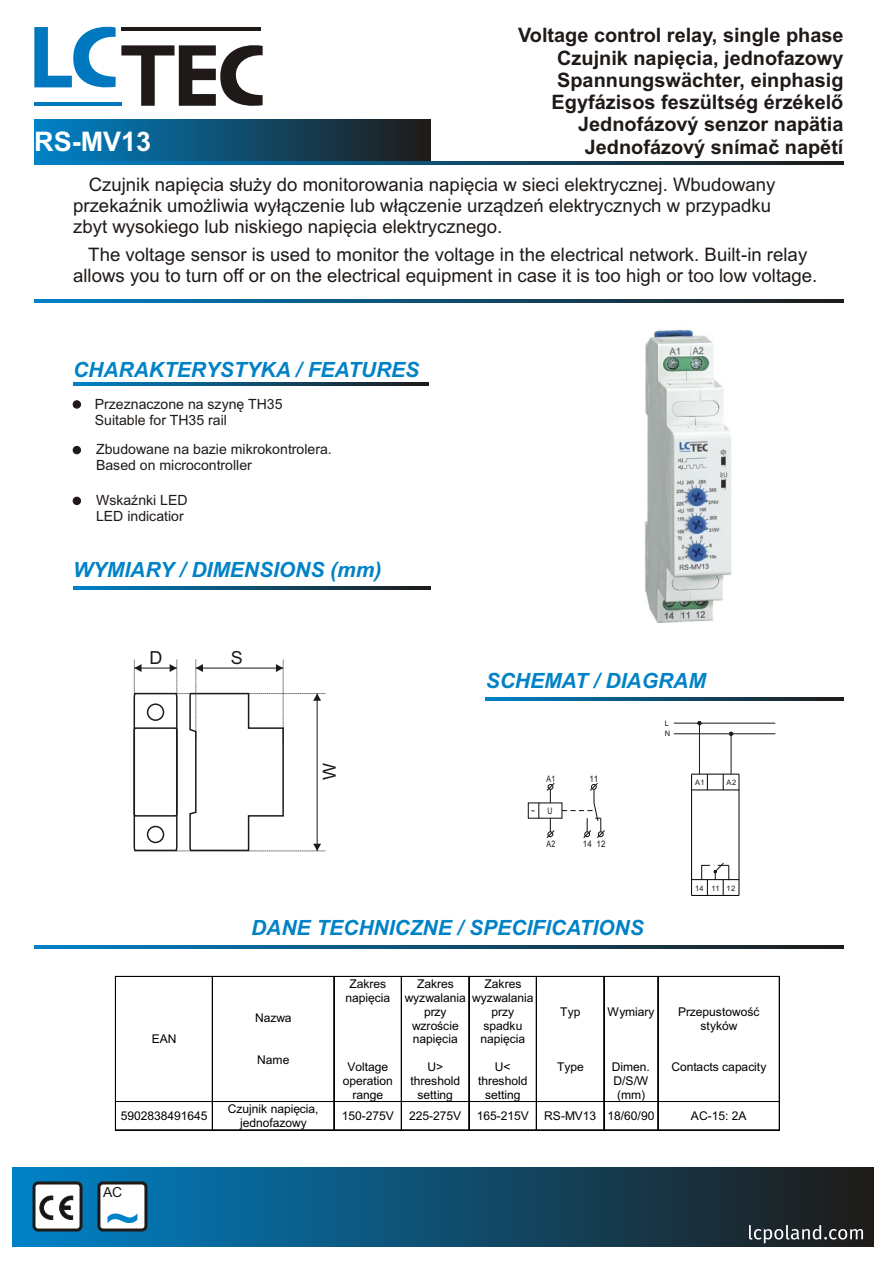
<style>
.page{position:relative;width:894px;height:1263px;background:#fff}
.page>*{position:absolute;margin:0;border:0;box-sizing:border-box;transform-origin:0 0}
.t1{font:60px "Arial";color:#0082c7}
.t2{font:700 27px "Arial";color:#fff}
.t3{font:italic 700 21px "Arial";color:#0082c7}
.t4{font:700 19.95px/22.2px "Arial";color:#1f1a17;text-align:right}
.t5{font:18.6px/20.9px "Arial";color:#1f1a17}
.t6{font:18px "Arial";color:#1f1a17}
.t7{font:14.1px/15.8px "Arial";color:#1f1a17}
.t8{font:13.95px "Arial";color:#1f1a17}
.t9{font:12px/13.8px "Arial";letter-spacing:-.005em;color:#000;text-align:center}
.t10{font:9px "Arial";letter-spacing:.055em;color:#1f1a17;scale:.77 1}
.t11{font:9px "Arial";letter-spacing:.055em;color:#1f1a17;scale:.89 1}
.t12{font:7.5px/10.5px "Arial";letter-spacing:.055em;color:#1f1a17}
</style>
<div class="page">
<div style="left:12px;top:1168px;width:862px;height:78px;background:linear-gradient(to right,#0082c8,#1f1b19)"></div>
<svg style="left:73px;top:383px;width:356px;height:3px"></svg>
<svg style="left:34px;top:299px;width:810px;height:3px"></svg>
<div style="left:73px;top:401px;width:8px;height:7px;background:#1f1a17;border:1px solid #1f1a17;border-radius:50%"></div>
<div style="left:73px;top:446px;width:8px;height:8px;background:#1f1a17;border:1px solid #1f1a17;border-radius:50%"></div>
<div style="left:33px;top:1182px;width:50px;height:50px;background:#fff;border:3px solid #1f1a17;border-radius:4px"></div>
<svg style="left:59px;top:1196px;width:14px;height:24px"></svg>
<svg style="left:39px;top:1196px;width:14px;height:24px"></svg>
<svg style="left:749px;top:1225px;width:114px;height:18px"></svg>
<svg style="left:73px;top:587px;width:358px;height:3px"></svg>
<svg style="left:486px;top:698px;width:357px;height:3px"></svg>
<svg style="left:34px;top:945px;width:810px;height:3px"></svg>
<hr style="left:116px;top:976px;width:96px;height:1px;background:#000">
<hr style="left:213px;top:976px;width:121px;height:1px;background:#000">
<hr style="left:334px;top:976px;width:67px;height:1px;background:#000">
<hr style="left:402px;top:976px;width:67px;height:1px;background:#000">
<hr style="left:469px;top:976px;width:67px;height:1px;background:#000">
<hr style="left:537px;top:976px;width:67px;height:1px;background:#000">
<hr style="left:604px;top:976px;width:54px;height:1px;background:#000">
<hr style="left:658px;top:976px;width:121px;height:1px;background:#000">
<hr style="left:115px;top:977px;width:1px;height:125px;background:#000">
<hr style="left:212px;top:977px;width:1px;height:125px;background:#000">
<hr style="left:334px;top:977px;width:1px;height:125px;background:#000">
<hr style="left:333px;top:977px;width:1px;height:125px;background:#000">
<hr style="left:401px;top:977px;width:1px;height:125px;background:#000">
<hr style="left:469px;top:977px;width:1px;height:125px;background:#000">
<hr style="left:468px;top:977px;width:1px;height:125px;background:#000">
<hr style="left:536px;top:977px;width:1px;height:125px;background:#000">
<hr style="left:604px;top:977px;width:1px;height:125px;background:#000">
<hr style="left:603px;top:977px;width:1px;height:125px;background:#000">
<hr style="left:658px;top:977px;width:1px;height:125px;background:#000">
<hr style="left:657px;top:977px;width:1px;height:125px;background:#000">
<hr style="left:779px;top:977px;width:1px;height:125px;background:#000">
<hr style="left:116px;top:1102px;width:96px;height:1px;background:#000">
<hr style="left:116px;top:1101px;width:96px;height:1px;background:#000">
<hr style="left:213px;top:1102px;width:121px;height:1px;background:#000">
<hr style="left:213px;top:1101px;width:121px;height:1px;background:#000">
<hr style="left:334px;top:1102px;width:67px;height:1px;background:#000">
<hr style="left:334px;top:1101px;width:67px;height:1px;background:#000">
<hr style="left:402px;top:1102px;width:67px;height:1px;background:#000">
<hr style="left:402px;top:1101px;width:67px;height:1px;background:#000">
<hr style="left:469px;top:1102px;width:67px;height:1px;background:#000">
<hr style="left:469px;top:1101px;width:67px;height:1px;background:#000">
<hr style="left:537px;top:1102px;width:67px;height:1px;background:#000">
<hr style="left:537px;top:1101px;width:67px;height:1px;background:#000">
<hr style="left:604px;top:1102px;width:54px;height:1px;background:#000">
<hr style="left:604px;top:1101px;width:54px;height:1px;background:#000">
<hr style="left:658px;top:1102px;width:121px;height:1px;background:#000">
<hr style="left:658px;top:1101px;width:121px;height:1px;background:#000">
<svg style="left:115px;top:1102px;width:1px;height:29px"></svg>
<hr style="left:116px;top:1130px;width:96px;height:1px;background:#000">
<svg style="left:212px;top:1102px;width:1px;height:29px"></svg>
<hr style="left:213px;top:1130px;width:121px;height:1px;background:#000">
<svg style="left:333px;top:1102px;width:2px;height:28px"></svg>
<hr style="left:334px;top:1130px;width:67px;height:1px;background:#000">
<svg style="left:401px;top:1102px;width:1px;height:29px"></svg>
<hr style="left:402px;top:1130px;width:67px;height:1px;background:#000">
<svg style="left:468px;top:1102px;width:2px;height:28px"></svg>
<hr style="left:469px;top:1130px;width:67px;height:1px;background:#000">
<svg style="left:536px;top:1102px;width:1px;height:29px"></svg>
<hr style="left:537px;top:1130px;width:67px;height:1px;background:#000">
<svg style="left:603px;top:1102px;width:2px;height:28px"></svg>
<hr style="left:604px;top:1130px;width:54px;height:1px;background:#000">
<svg style="left:657px;top:1102px;width:2px;height:28px"></svg>
<hr style="left:658px;top:1130px;width:121px;height:1px;background:#000">
<svg style="left:779px;top:1102px;width:1px;height:29px"></svg>
<div style="left:34px;top:120px;width:397px;height:42px;background:linear-gradient(to right,#0082c8,#1f1b18)"></div>
<svg style="left:34px;top:161px;width:810px;height:3px"></svg>
<svg style="left:34px;top:26px;width:229px;height:80px"></svg>
<hr style="left:121px;top:27px;width:140px;height:4px;background:#1f1a17">
<hr style="left:34px;top:102px;width:87px;height:4px;background:#0078bf">
<div style="left:97px;top:1182px;width:50px;height:50px;background:#fff;border:3px solid #1f1a17;border-radius:4px"></div>
<div style="left:73px;top:497px;width:8px;height:8px;background:#1f1a17;border:1px solid #1f1a17;border-radius:50%"></div>
<svg style="left:133px;top:659px;width:193px;height:193px"></svg>
<img style="left:644px;top:330px;width:88px;height:293px">
<svg style="left:546px;top:783px;width:9px;height:19px"></svg>
<svg style="left:545px;top:818px;width:11px;height:20px"></svg>
<svg style="left:562px;top:783px;width:43px;height:55px"></svg>
<div style="left:528px;top:802px;width:11px;height:17px;border:1px solid #1f1a17"></div>
<hr style="left:691px;top:774px;width:1px;height:121px;background:#000">
<svg style="left:707px;top:775px;width:1px;height:15px"></svg>
<svg style="left:723px;top:775px;width:1px;height:15px"></svg>
<hr style="left:692px;top:774px;width:47px;height:1px;background:#000">
<hr style="left:692px;top:790px;width:47px;height:1px;background:#000">
<hr style="left:739px;top:774px;width:1px;height:121px;background:#000">
<hr style="left:699px;top:723px;width:1px;height:51px;background:#1f1a17">
<svg style="left:697px;top:721px;width:5px;height:4px"></svg>
<hr style="left:731px;top:734px;width:1px;height:40px;background:#1f1a17">
<hr style="left:674px;top:723px;width:101px;height:1px;background:#1f1a17">
<hr style="left:674px;top:733px;width:101px;height:1px;background:#1f1a17">
<svg style="left:701px;top:863px;width:28px;height:32px"></svg>
<hr style="left:692px;top:879px;width:47px;height:1px;background:#000">
<hr style="left:692px;top:895px;width:47px;height:1px;background:#000">
<h2 class="t2" style="left:34px;top:132px;width:119px">RS-MV13</h2>
<p class="t4" style="left:518px;top:26px;width:327px">Voltage control relay, single phase<br>Czujnik napiêcia, jednofazowy<br>Spannungswächter, einphasig<br>Egyfázisos feszültség érzékelõ<br>Jednofázový senzor napätia<br>Jednofázový snímaè napìtí</p>
<p class="t5" style="left:73px;top:176px;width:704px;text-indent:16px">Czujnik napiêcia s³u¿y do monitorowania napiêcia w sieci elektrycznej. Wbudowany przekaŸnik umo¿liwia wy³¹czenie lub w³¹czenie urz¹dzeñ elektrycznych w przypadku zbyt wysokiego lub niskiego napiêcia elektrycznego.</p>
<p class="t5" style="left:73px;top:246px;width:746px;text-align:center">The voltage sensor is used to monitor the voltage in the electrical network. Built-in relay allows you to turn off or on the electrical equipment in case it is too high or too low voltage.</p>
<p class="t3" style="left:73px;top:361px;width:348px">CHARAKTERYSTYKA / FEATURES</p>
<p class="t7" style="left:95px;top:397px;width:189px">Przeznaczone na szynê TH35<br>Suitable for TH35 rail</p>
<p class="t7" style="left:96px;top:443px;width:237px">Zbudowane na bazie mikrokontrolera.<br>Based on microcontroller</p>
<p class="t7" style="left:96px;top:494px;width:93px">WskaŸnki LED<br>LED indicatior</p>
<p class="t3" style="left:73px;top:562px;width:310px">WYMIARY / DIMENSIONS (mm)</p>
<p class="t6" style="left:150px;top:651px;width:14px">D</p>
<p class="t6" style="left:231px;top:651px;width:14px">S</p>
<p class="t6" style="left:323px;top:780px;width:18px;rotate:-90deg">W</p>
<p class="t3" style="left:486px;top:673px;width:222px">SCHEMAT / DIAGRAM</p>
<p class="t10" style="left:546px;top:776px;width:13px">A1</p>
<p class="t10" style="left:531px;top:807px;width:7px">~</p>
<p class="t10" style="left:548px;top:807px;width:8px">U</p>
<p class="t11" style="left:589px;top:776px;width:11px">11</p>
<p class="t10" style="left:546px;top:840px;width:13px">A2</p>
<p class="t11" style="left:583px;top:840px;width:12px">14</p>
<p class="t11" style="left:596px;top:840px;width:12px">12</p>
<p class="t12" style="left:665px;top:719px;width:7px">L<br>N</p>
<p class="t12" style="left:695px;top:778px;width:11px">A1</p>
<p class="t12" style="left:727px;top:778px;width:11px">A2</p>
<p class="t3" style="left:251px;top:919px;width:394px">DANE TECHNICZNE / SPECIFICATIONS</p>
<p class="t12" style="left:695px;top:883px;width:42px">14 11 12</p>
<p class="t9" style="left:152px;top:1033px;width:26px">EAN</p>
<p class="t9" style="left:255px;top:1012px;width:38px">Nazwa</p>
<p class="t9" style="left:257px;top:1054px;width:34px">Name</p>
<p class="t9" style="left:345px;top:978px;width:46px">Zakres napiêcia</p>
<p class="t9" style="left:343px;top:1061px;width:52px">Voltage operation range</p>
<p class="t9" style="left:405px;top:978px;width:63px">Zakres wyzwalania przy wzroœcie napiêcia</p>
<p class="t9" style="left:411px;top:1061px;width:51px">U&gt; threshold setting</p>
<p class="t9" style="left:472px;top:978px;width:63px">Zakres wyzwalania przy spadku napiêcia</p>
<p class="t9" style="left:478px;top:1061px;width:51px">U&lt; threshold setting</p>
<p class="t9" style="left:560px;top:1006px;width:22px">Typ</p>
<p class="t9" style="left:557px;top:1061px;width:28px">Type</p>
<p class="t9" style="left:608px;top:1006px;width:48px">Wymiary</p>
<p class="t9" style="left:612px;top:1061px;width:39px;text-align:left">Dimen.<br>D/S/W (mm)</p>
<p class="t9" style="left:678px;top:1006px;width:83px">Przepustowoœæ styków</p>
<p class="t9" style="left:671px;top:1061px;width:97px">Contacts capacity</p>
<p class="t9" style="left:121px;top:1110px;width:88px">5902838491645</p>
<p class="t9" style="left:228px;top:1103px;width:92px">Czujnik napiêcia, jednofazowy</p>
<p class="t9" style="left:342px;top:1110px;width:53px">150-275V</p>
<p class="t9" style="left:409px;top:1110px;width:53px">225-275V</p>
<p class="t9" style="left:477px;top:1110px;width:53px">165-215V</p>
<p class="t9" style="left:544px;top:1110px;width:112px">RS-MV13 18/60/90</p>
<p class="t9" style="left:691px;top:1110px;width:57px">AC-15: 2A</p>
<p class="t8" style="left:103px;top:1187px;width:21px">AC</p>
<h1 class="t1" style="left:105px;top:1196px;width:37px">~</h1>
</div>
